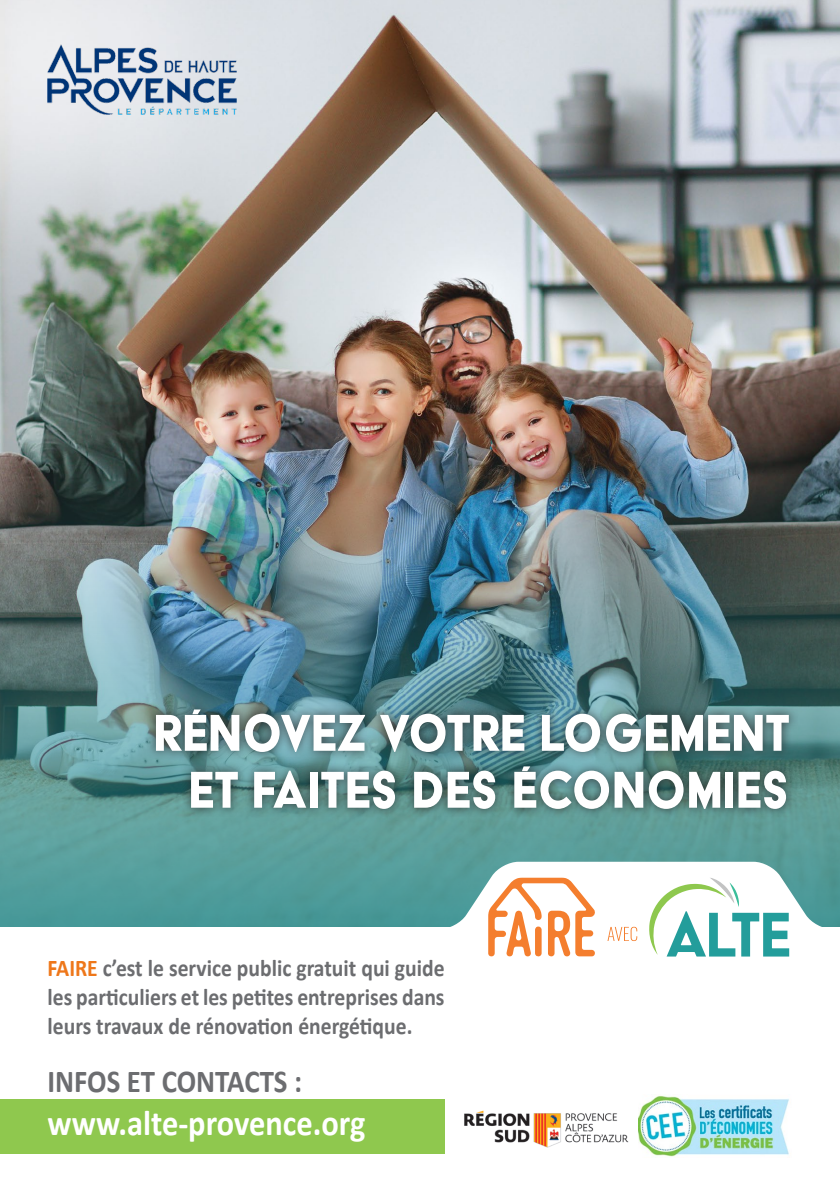
<style>
.page{position:relative;width:840px;height:1191px;background:#fff}
.page>*{position:absolute;margin:0;border:0;box-sizing:border-box;transform-origin:0 0}
.t1{font:59.8px "Acier BAT Text Solid";color:#fff;scale:.9 1}
.t2{font:700 36px "Calibri";color:#fff;scale:.9 1}
.t3{font:700 32px "Calibri";color:#6c6d70;scale:.9 1}
.t4{font:700 24px/28.8px "Calibri";color:#6c6d70;text-align:justify;scale:.9 1}
.s1{color:#ee771a}
</style>
<div class="page">
<img style="left:0;top:0;width:839px;height:429px">
<img style="left:0;top:429px;width:839px;height:497px">
<div style="left:0;top:1098px;width:444px;height:55px;background:#8fc84e"></div>
<img style="left:48px;top:45px;width:189px;height:69px">
<svg style="left:393px;top:861px;width:446px;height:95px"></svg>
<img style="left:638px;top:1095px;width:151px;height:62px">
<img style="left:464px;top:1110px;width:165px;height:38px">
<div style="left:146px;top:699px;width:652px;height:119px;background:#231f20;opacity:.75"></div>
<p class="t1" style="left:153px;top:701px;width:708px">RÉNOVEZ VOTRE LOGEMENT</p>
<p class="t1" style="left:188px;top:758px;width:668px">ET FAITES DES ÉCONOMIES</p>
<p class="t4" style="left:48px;top:953px;width:442px"><span class="s1">FAIRE</span> c’est le service public gratuit qui guide les particuliers et les petites entreprises dans leurs travaux de rénovation énergétique.</p>
<p class="t3" style="left:48px;top:1058px;width:284px">INFOS ET CONTACTS :</p>
<p class="t2" style="left:48px;top:1097px;width:354px">www.alte-provence.org</p>
</div>
